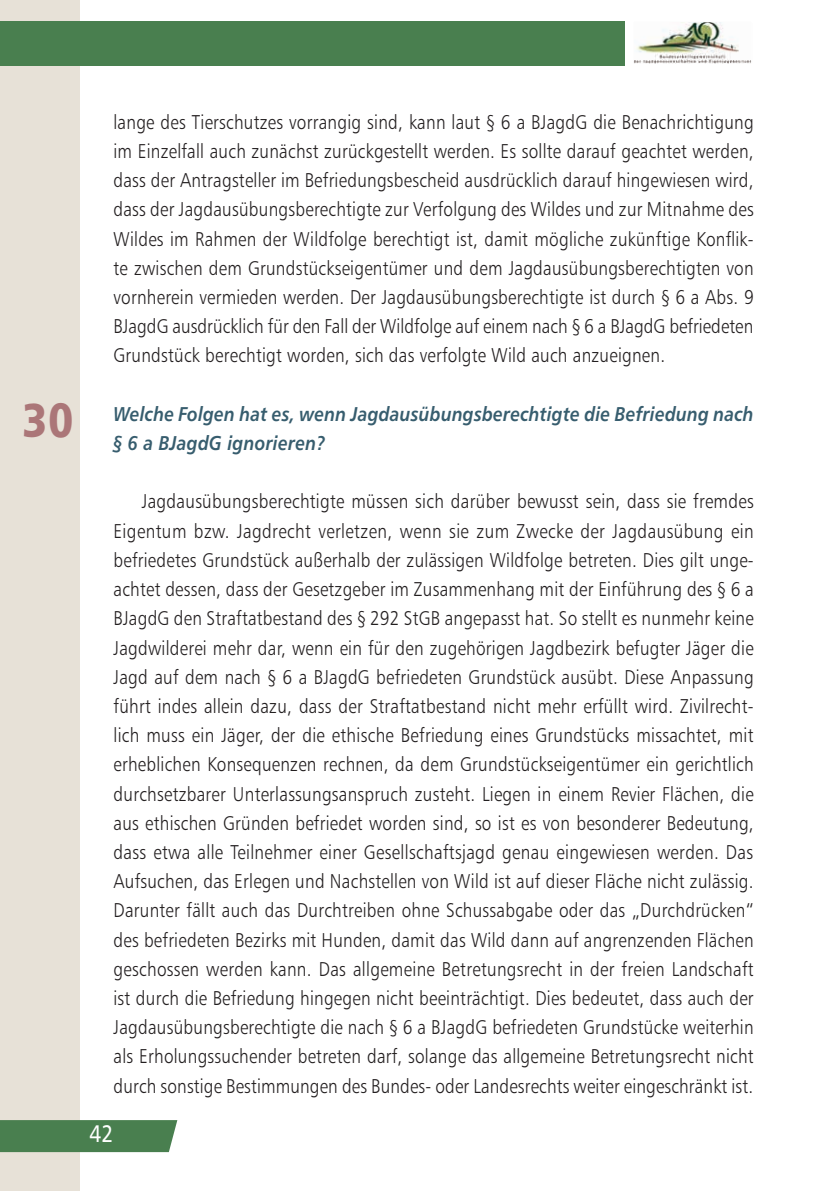
<style>
.page{position:relative;width:840px;height:1191px;background:#fff}
.page>*{position:absolute;margin:0;border:0;box-sizing:border-box;transform-origin:0 0}
.Text{font:48px "Humanist 777 BT Black B";color:#ab7678;scale:.86 1}
.Text-2{font:24px "Humanist 777 BT Roman B";color:#fff;scale:.86 1}
.Text-3{font:20px/29.2px "Humanist 777 BT Light B";letter-spacing:.01em;color:#231f20;text-align:justify;scale:.86 1}
.Text-4{font:20px/29.2px "Humanist 777 BT Bold Italic B";letter-spacing:.01em;color:#375d6e;scale:.86 1}
</style>
<div class="page">
<div style="left:0;top:0;width:79px;height:1191px;background:#e7e1d7"></div>
<img style="left:634px;top:22px;width:117px;height:41px">
<div style="left:0;top:21px;width:624px;height:44px;background:#497f4f"></div>
<div style="left:0;top:1120px;width:177px;height:32px;background:#497f4f"></div>
<p class="Text" style="left:22px;top:389px;width:61px">30</p>
<p class="Text-3" style="left:113px;top:107px;width:745px">lange des Tierschutzes vorrangig sind, kann laut § 6 a BJagdG die Benachrichtigung im Einzelfall auch zunächst zurückgestellt werden. Es sollte darauf geachtet werden, dass der Antragsteller im Befriedungsbescheid ausdrücklich darauf hingewiesen wird, dass der Jagdausübungsberechtigte zur Verfolgung des Wildes und zur Mitnahme des Wildes im Rahmen der Wildfolge berechtigt ist, damit mögliche zukünftige Konflik&shy;te zwischen dem Grundstückseigentümer und dem Jagdausübungsberechtigten von vornherein vermieden werden. Der Jagdausübungsberechtigte ist durch § 6 a Abs. 9<br>BJagdG ausdrücklich für den Fall der Wildfolge auf einem nach § 6 a BJagdG befriedeten Grundstück berechtigt worden, sich das verfolgte Wild auch anzueignen.</p>
<p class="Text-4" style="left:113px;top:399px;width:745px">Welche Folgen hat es, wenn Jagdausübungsberechtigte die Befriedung nach § 6 a BJagdG ignorieren?</p>
<p class="Text-3" style="left:113px;top:486px;width:745px;text-indent:28px">Jagdausübungsberechtigte müssen sich darüber bewusst sein, dass sie fremdes Eigentum bzw. Jagdrecht verletzen, wenn sie zum Zwecke der Jagdausübung ein befriedetes Grundstück außerhalb der zulässigen Wildfolge betreten. Dies gilt unge&shy;achtet dessen, dass der Gesetzgeber im Zusammenhang mit der Einführung des § 6 a BJagdG den Straftatbestand des § 292 StGB angepasst hat. So stellt es nunmehr keine Jagdwilderei mehr dar, wenn ein für den zugehörigen Jagdbezirk befugter Jäger die Jagd auf dem nach § 6 a BJagdG befriedeten Grundstück ausübt. Diese Anpassung führt indes allein dazu, dass der Straftatbestand nicht mehr erfüllt wird. Zivilrecht&shy;lich muss ein Jäger, der die ethische Befriedung eines Grundstücks missachtet, mit erheblichen Konsequenzen rechnen, da dem Grundstückseigentümer ein gerichtlich durchsetzbarer Unterlassungsanspruch zusteht. Liegen in einem Revier Flächen, die aus ethischen Gründen befriedet worden sind, so ist es von besonderer Bedeutung, dass etwa alle Teilnehmer einer Gesellschaftsjagd genau eingewiesen werden. Das Aufsuchen, das Erlegen und Nachstellen von Wild ist auf dieser Fläche nicht zulässig.<br>Darunter fällt auch das Durchtreiben ohne Schussabgabe oder das „Durchdrücken“ des befriedeten Bezirks mit Hunden, damit das Wild dann auf angrenzenden Flächen geschossen werden kann. Das allgemeine Betretungsrecht in der freien Landschaft ist durch die Befriedung hingegen nicht beeinträchtigt. Dies bedeutet, dass auch der Jagdausübungsberechtigte die nach § 6 a BJagdG befriedeten Grundstücke weiterhin als Erholungssuchender betreten darf, solange das allgemeine Betretungsrecht nicht durch sonstige Bestimmungen des Bundes- oder Landesrechts weiter eingeschränkt ist.</p>
<p class="Text-2" style="left:89px;top:1119px;width:29px">42</p>
</div>
